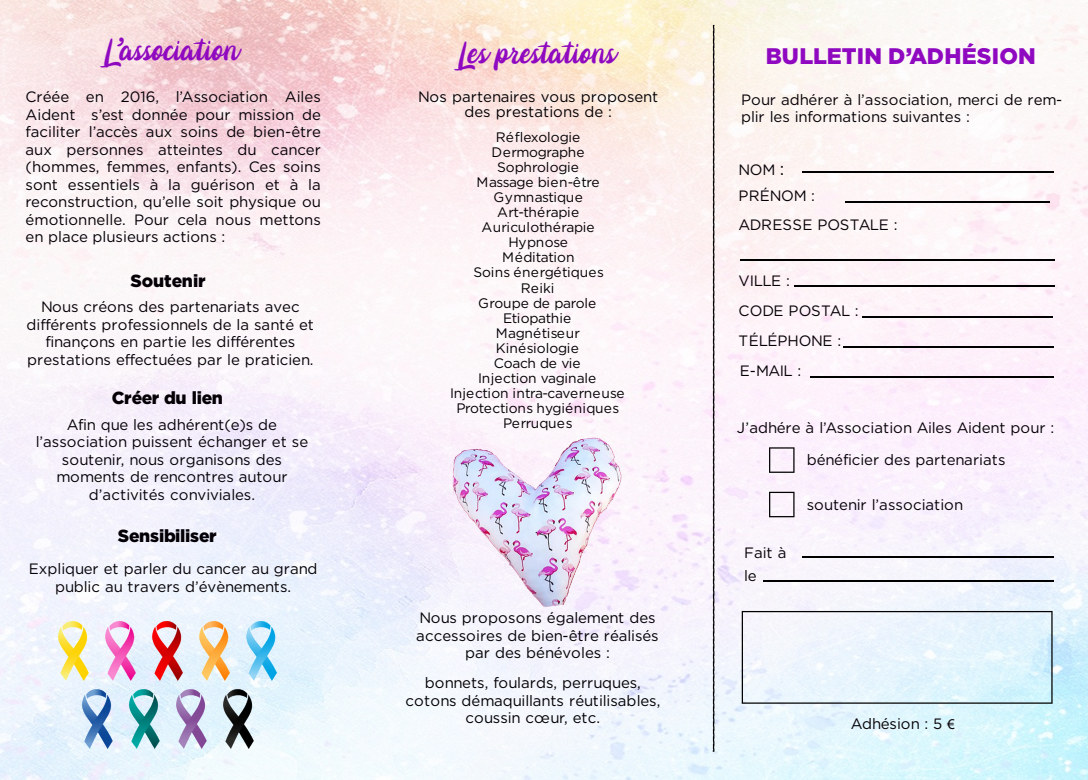
<style>
.page{position:relative;width:1088px;height:780px;background:#fff}
.page>*{position:absolute;margin:0;border:0;box-sizing:border-box;transform-origin:0 0}
.t1{font:30px "Certhas";letter-spacing:.005em;color:#8f09c0}
.t2{font:900 22.5px "Gotham";letter-spacing:.005em;color:#8f09c0}
.t3{font:900 17.5px "Gotham";letter-spacing:-.015em;color:#040006}
.t4{font:15px/17.5px "Gotham";color:#040006;text-align:center}
.t5{font:15px/17.5px "Gotham";letter-spacing:-.01em;color:#050106}
.t6{font:15px/17.5px "Gotham";color:#020003;text-align:center}
.t7{font:13.75px/15px "Gotham";letter-spacing:-.01em;color:#020003;text-align:center}
.s1{font-size:17.5px}
.s2{font-family:"Myriad Pro"}
</style>
<div class="page">
<img style="left:0;top:0;width:1088px;height:779px">
<hr style="left:802px;top:172px;width:251px;height:1px;background:#000">
<hr style="left:802px;top:556px;width:252px;height:2px;background:#000">
<hr style="left:763px;top:580px;width:291px;height:1px;background:#000">
<hr style="left:845px;top:201px;width:205px;height:2px;background:#000">
<hr style="left:740px;top:259px;width:314px;height:2px;background:#000">
<hr style="left:794px;top:285px;width:260px;height:2px;background:#000">
<hr style="left:862px;top:316px;width:191px;height:1px;background:#000">
<hr style="left:842px;top:346px;width:211px;height:1px;background:#000">
<hr style="left:810px;top:376px;width:243px;height:1px;background:#000">
<svg style="left:769px;top:447px;width:25px;height:25px"></svg>
<svg style="left:769px;top:491px;width:25px;height:26px"></svg>
<svg style="left:742px;top:611px;width:310px;height:92px"></svg>
<img style="left:58px;top:621px;width:218px;height:127px">
<img style="left:447px;top:437px;width:174px;height:177px">
<svg style="left:713px;top:25px;width:1px;height:726px"></svg>
<h1 class="t1" style="left:106px;top:30px;width:136px">L’association</h1>
<h1 class="t1" style="left:460px;top:32px;width:159px">Les prestations</h1>
<p class="t6" style="left:418px;top:89px;width:241px;line-height:15px">Nos partenaires vous proposent des prestations de :</p>
<p class="t4" style="left:26px;top:88px;width:297px;text-align:justify">Créée en 2016, l’Association Ailes Aident s’est donnée pour mission de faciliter l’accès aux soins de bien-être aux personnes atteintes du cancer (hommes, femmes, enfants). Ces soins sont essentiels à la guérison et à la reconstruction, qu’elle soit physique ou émotionnelle. Pour cela nous mettons en place plusieurs actions :</p>
<p class="t7" style="left:473px;top:129px;width:132px">Réflexologie<br>Dermographe<br>Sophrologie<br>Massage bien-être<br>Gymnastique<br>Art-thérapie<br>Auriculothérapie<br>Hypnose<br>Méditation<br>Soins énergétiques</p>
<p class="t3" style="left:131px;top:271px;width:76px">Soutenir</p>
<p class="t7" style="left:450px;top:280px;width:176px">Reiki<br>Groupe de parole<br>Etiopathie<br>Magnétiseur<br>Kinésiologie<br>Coach de vie<br>Injection vaginale<br>Injection intra-caverneuse<br>Protections hygiéniques<br>Perruques</p>
<p class="t4" style="left:27px;top:298px;width:289px">Nous créons des partenariats avec différents professionnels de la santé et finançons en partie les différentes prestations effectuées par le praticien.</p>
<p class="t3" style="left:112px;top:387px;width:113px">Créer du lien</p>
<p class="t4" style="left:36px;top:415px;width:274px">Afin que les adhérent(e)s de l’association puissent échanger et se soutenir, nous organisons des moments de rencontres autour d’activités conviviales.</p>
<p class="t3" style="left:118px;top:526px;width:100px">Sensibiliser</p>
<p class="t4" style="left:29px;top:560px;width:290px">Expliquer et parler du cancer au grand public au travers d’évènements.</p>
<p class="t6" style="left:416px;top:609px;width:244px">Nous proposons également des accessoires de bien-être réalisés par des bénévoles :</p>
<p class="t6" style="left:405px;top:673px;width:256px">bonnets, foulards, perruques, cotons démaquillants réutilisables, coussin cœur, etc.</p>
<h2 class="t2" style="left:766px;top:43px;width:272px">BULLETIN D’ADHÉSION</h2>
<p class="t5" style="left:741px;top:90px;width:323px">Pour adhérer à l’association, merci de rem&shy;plir les informations suivantes :</p>
<p class="t5" style="left:739px;top:161px;width:47px">NOM <span class="s1">:</span></p>
<p class="t5" style="left:739px;top:187px;width:78px">PRÉNOM :</p>
<p class="t5" style="left:739px;top:216px;width:160px">ADRESSE POSTALE :</p>
<p class="t5" style="left:739px;top:271px;width:53px">VILLE :</p>
<p class="t5" style="left:739px;top:302px;width:122px">CODE POSTAL :</p>
<p class="t5" style="left:739px;top:325px;width:104px;line-height:30px">TÉLÉPHONE :<br>E-MAIL :</p>
<p class="t5" style="left:807px;top:411px;width:249px;line-height:32.1px;text-indent:-70px">J’adhére à l’Association Ailes Aident pour : bénéficier des partenariats</p>
<p class="t5" style="left:807px;top:495px;width:158px">soutenir l’association</p>
<p class="t5" style="left:744px;top:541px;width:44px;line-height:22.5px">Fait à le</p>
<p class="t5" style="left:851px;top:714px;width:105px">Adhésion : 5 <span class="s2">€</span></p>
</div>
